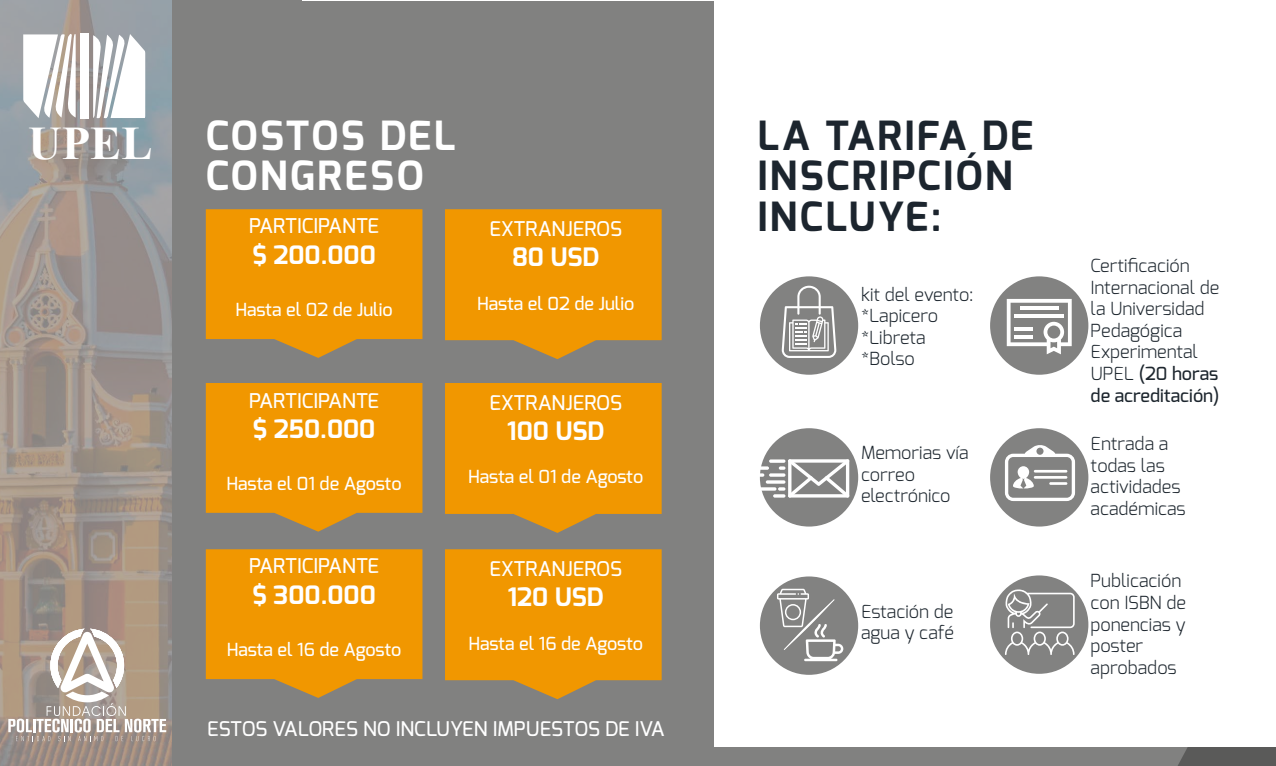
<style>
.page{position:relative;width:1276px;height:766px;background:#fff}
.page>*{position:absolute;margin:0;border:0;box-sizing:border-box;transform-origin:0 0}
.t1{font:700 40.27px/40.3px "Exo";letter-spacing:.06em;color:#1c252e}
.t2{font:700 40.27px/40.3px "Exo";letter-spacing:.06em;color:#fff}
.t3{font:700 25.43px "Exo";color:#fff}
.t4{font:500 20.25px "Exo";color:#fff}
.t5{font:300 18px/21.6px "Exo";color:#1d262e}
.t6{font:500 18px "Exo";color:#fff}
.s1{font-family:"Times New Roman";font-size:46.57px}
.s2{font-weight:500}
</style>
<div class="page">
<div style="left:701px;top:747px;width:575px;height:18px;background:#818180"></div>
<div style="left:1178px;top:747px;width:98px;height:18px;background:#5a5a59"></div>
<div style="left:760px;top:276px;width:98px;height:98px;background:#828281;border-radius:50%"></div>
<div style="left:990px;top:276px;width:98px;height:98px;background:#828281;border-radius:50%"></div>
<div style="left:760px;top:428px;width:98px;height:98px;background:#828281;border-radius:50%"></div>
<div style="left:760px;top:576px;width:98px;height:98px;background:#828281;border-radius:50%"></div>
<div style="left:990px;top:428px;width:98px;height:98px;background:#828281;border-radius:50%"></div>
<div style="left:990px;top:575px;width:98px;height:98px;background:#828281;border-radius:50%"></div>
<hr style="left:769px;top:459px;width:16px;height:3px;background:#fff;border-radius:2px">
<hr style="left:750px;top:466px;width:19px;height:3px;background:#fff;border-radius:2px">
<hr style="left:769px;top:473px;width:16px;height:3px;background:#fff;border-radius:2px">
<svg style="left:760px;top:473px;width:4px;height:3px"></svg>
<hr style="left:766px;top:480px;width:19px;height:3px;background:#fff;border-radius:2px">
<hr style="left:759px;top:487px;width:17px;height:3px;background:#fff;border-radius:2px">
<svg style="left:773px;top:459px;width:76px;height:38px"></svg>
<img style="left:0;top:0;width:172px;height:765px">
<svg style="left:8px;top:628px;width:158px;height:113px"></svg>
<div style="left:173px;top:1px;width:540px;height:764px;background:#818180"></div>
<svg style="left:206px;top:209px;width:216px;height:149px;background:#e5940d"></svg>
<svg style="left:445px;top:209px;width:216px;height:150px;background:#e5940d"></svg>
<svg style="left:206px;top:383px;width:216px;height:148px;background:#e5940c"></svg>
<svg style="left:445px;top:383px;width:216px;height:149px;background:#e6940c"></svg>
<svg style="left:206px;top:549px;width:216px;height:148px;background:#e5940c"></svg>
<svg style="left:445px;top:549px;width:216px;height:150px;background:#e5940d"></svg>
<svg style="left:1005px;top:589px;width:69px;height:65px"></svg>
<svg style="left:777px;top:588px;width:66px;height:73px"></svg>
<svg style="left:1005px;top:445px;width:70px;height:56px"></svg>
<svg style="left:1006px;top:299px;width:65px;height:55px"></svg>
<hr style="left:1014px;top:314px;width:50px;height:4px;background:#fff">
<hr style="left:1020px;top:306px;width:38px;height:4px;background:#fff">
<svg style="left:1014px;top:334px;width:19px;height:4px"></svg>
<hr style="left:1014px;top:327px;width:19px;height:4px;background:#fff">
<svg style="left:781px;top:285px;width:55px;height:73px"></svg>
<h1 class="t2" style="left:206px;top:116px;width:251px;text-indent:-178px"><span class="s1">UPEL</span> COSTOS DEL<br>CONGRESO</h1>
<p class="t4" style="left:249px;top:213px;width:132px">PARTICIPANTE</p>
<h2 class="t3" style="left:252px;top:238px;width:125px">$ 200.000</h2>
<p class="t6" style="left:235px;top:298px;width:159px">Hasta el 02 de Julio</p>
<p class="t4" style="left:489px;top:215px;width:134px">EXTRANJEROS</p>
<h2 class="t3" style="left:512px;top:241px;width:89px">80 USD</h2>
<p class="t6" style="left:477px;top:291px;width:159px">Hasta el 02 de Julio</p>
<p class="t4" style="left:249px;top:387px;width:132px">PARTICIPANTE</p>
<h2 class="t3" style="left:253px;top:412px;width:124px">$ 250.000</h2>
<p class="t6" style="left:227px;top:472px;width:177px">Hasta el 01 de Agosto</p>
<p class="t4" style="left:249px;top:553px;width:132px">PARTICIPANTE</p>
<h2 class="t3" style="left:252px;top:578px;width:125px">$ 300.000</h2>
<p class="t6" style="left:227px;top:637px;width:176px">Hasta el 16 de Agosto</p>
<p class="t4" style="left:489px;top:389px;width:134px">EXTRANJEROS</p>
<h2 class="t3" style="left:507px;top:414px;width:99px">100 USD</h2>
<p class="t6" style="left:468px;top:465px;width:177px">Hasta el 01 de Agosto</p>
<p class="t4" style="left:489px;top:555px;width:134px">EXTRANJEROS</p>
<h2 class="t3" style="left:508px;top:581px;width:98px">120 USD</h2>
<p class="t6" style="left:468px;top:631px;width:176px">Hasta el 16 de Agosto</p>
<p class="t4" style="left:207px;top:715px;width:459px">ESTOS VALORES NO INCLUYEN IMPUESTOS DE IVA</p>
<h1 class="t1" style="left:757px;top:116px;width:277px">LA TARIFA DE<br>INSCRIPCIÓN<br>INCLUYE:</h1>
<p class="t5" style="left:861px;top:283px;width:114px">kit del evento: *Lapicero *Libreta *Bolso</p>
<p class="t5" style="left:861px;top:441px;width:109px">Memorias vía correo electrónico</p>
<p class="t5" style="left:861px;top:600px;width:94px">Estación de agua y café</p>
<p class="t5" style="left:1090px;top:254px;width:130px">Certificación<br>Internacional de la Universidad<br>Pedagógica<br>Experimental<br>UPEL <span class="s2">(20 horas de acreditación)</span></p>
<p class="t5" style="left:1090px;top:432px;width:97px">Entrada a todas las actividades académicas</p>
<p class="t5" style="left:1090px;top:569px;width:97px">Publicación con ISBN de ponencias y poster aprobados</p>
</div>
